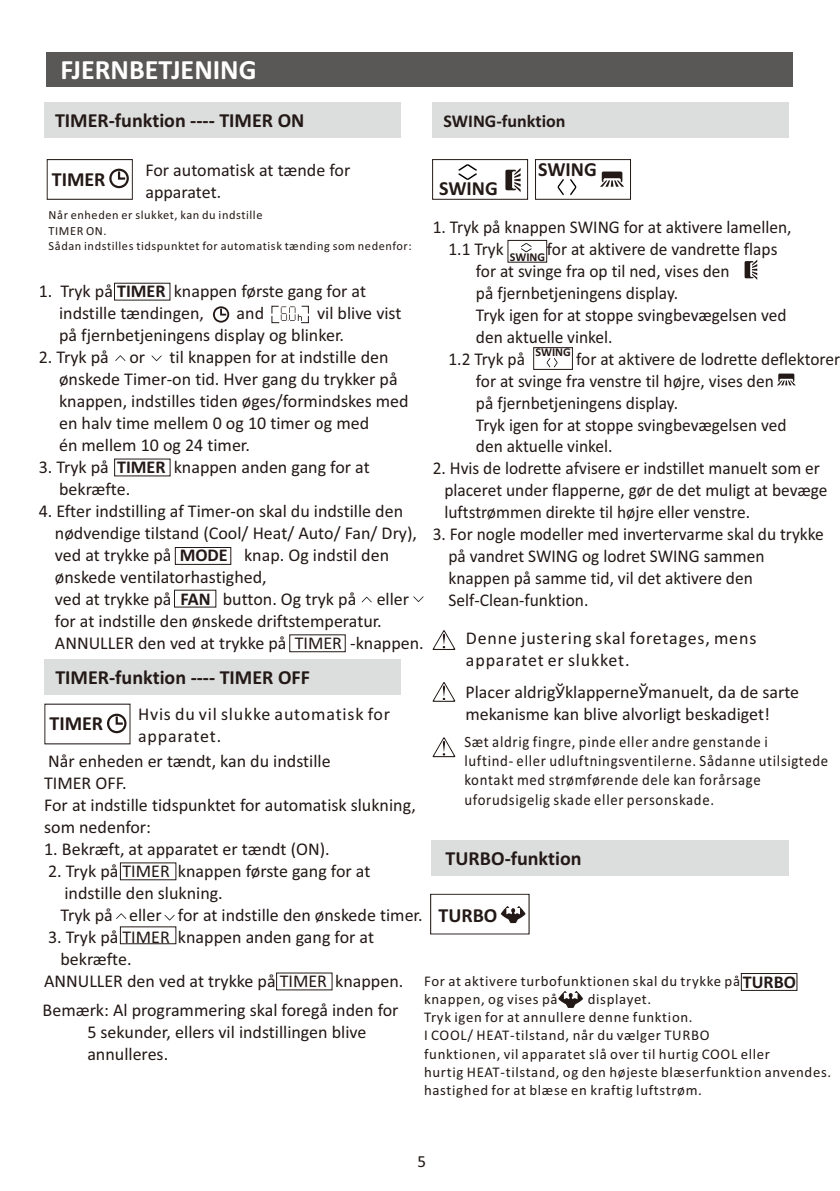
<style>
.page{position:relative;width:840px;height:1191px;background:#fff}
.page>*{position:absolute;margin:0;border:0;box-sizing:border-box;transform-origin:0 0}
.t1{font:700 28px "Calibri";color:#fff}
.t2{font:700 20px "Calibri";color:#231916}
.t3{font:18px/22px "Calibri";color:#231916}
.t4{font:18px/22px "Calibri";letter-spacing:.045em;color:#231916}
.t5{font:700 18px "Calibri";color:#231916}
.t6{font:17px "Calibri";color:#231916}
.t7{font:15.8px/19.4px "Calibri";letter-spacing:.045em;color:#231916;scale:.93 1}
.t8{font:14.8px/18px "Calibri";letter-spacing:.045em;color:#231916}
.t9{font:12.4px/15.2px "Calibri";letter-spacing:.045em;color:#231916}
.t10{font:700 12px "Calibri";color:#231916}
.s1{font-family:"Sim Sun"}
.s2{font-weight:700}
.s3{font-weight:700;font-size:18px}
</style>
<div class="page">
<div style="left:46px;top:52px;width:746px;height:35px;background:#595857"></div>
<div style="left:44px;top:659px;width:356px;height:36px;background:#dcdddd"></div>
<div style="left:47px;top:159px;width:86px;height:41px;border:1px solid #231916"></div>
<svg style="left:116px;top:913px;width:10px;height:6px"></svg>
<svg style="left:164px;top:914px;width:11px;height:6px"></svg>
<svg style="left:109px;top:169px;width:20px;height:19px"></svg>
<svg style="left:107px;top:713px;width:19px;height:20px"></svg>
<svg style="left:432px;top:630px;width:23px;height:20px"></svg>
<svg style="left:432px;top:682px;width:23px;height:20px"></svg>
<svg style="left:432px;top:737px;width:23px;height:20px"></svg>
<div style="left:432px;top:159px;width:95px;height:41px;border:1px solid #231916"></div>
<svg style="left:458px;top:164px;width:18px;height:16px"></svg>
<svg style="left:570px;top:179px;width:6px;height:16px"></svg>
<svg style="left:557px;top:179px;width:6px;height:16px"></svg>
<div style="left:534px;top:159px;width:96px;height:41px;border:1px solid #231916"></div>
<svg style="left:505px;top:168px;width:15px;height:24px"></svg>
<svg style="left:600px;top:171px;width:24px;height:16px"></svg>
<svg style="left:744px;top:261px;width:12px;height:18px"></svg>
<svg style="left:777px;top:373px;width:18px;height:12px"></svg>
<svg style="left:521px;top:243px;width:10px;height:9px"></svg>
<div style="left:507px;top:240px;width:40px;height:23px;border:1px solid #231916"></div>
<svg style="left:546px;top:358px;width:11px;height:9px"></svg>
<div style="left:533px;top:347px;width:39px;height:23px;border:1px solid #231916"></div>
<div style="left:431px;top:839px;width:357px;height:36px;background:#dcdddd"></div>
<svg style="left:558px;top:991px;width:25px;height:17px"></svg>
<div style="left:430px;top:894px;width:99px;height:40px;border:1px solid #231916"></div>
<svg style="left:500px;top:906px;width:25px;height:17px"></svg>
<div style="left:740px;top:973px;width:57px;height:18px;border:1px solid #231916"></div>
<div style="left:44px;top:102px;width:356px;height:36px;background:#dcdddd"></div>
<div style="left:432px;top:102px;width:356px;height:36px;background:#dcdddd"></div>
<svg style="left:213px;top:306px;width:16px;height:17px"></svg>
<svg style="left:115px;top:355px;width:10px;height:6px"></svg>
<svg style="left:151px;top:355px;width:11px;height:6px"></svg>
<svg style="left:271px;top:305px;width:38px;height:19px"></svg>
<div style="left:289px;top:634px;width:56px;height:18px;border:1px solid #231916"></div>
<svg style="left:361px;top:597px;width:10px;height:5px"></svg>
<svg style="left:413px;top:596px;width:10px;height:6px"></svg>
<div style="left:175px;top:547px;width:56px;height:18px;border:1px solid #231916"></div>
<h1 class="t1" style="left:60px;top:58px;width:197px">FJERNBETJENING</h1>
<p class="t2" style="left:55px;top:112px;width:251px">TIMER-funktion ---- TIMER ON</p>
<p class="t5" style="left:443px;top:113px;width:124px">SWING-funktion</p>
<p class="t2" style="left:52px;top:171px;width:55px">TIMER</p>
<p class="t3" style="left:145px;top:161px;width:206px">For automatisk at tænde for apparatet<span class="s1">.</span></p>
<p class="t2" style="left:439px;top:180px;width:60px">SWING</p>
<p class="t2" style="left:538px;top:161px;width:60px">SWING</p>
<p class="t9" style="left:49px;top:209px;width:364px">Når enheden er slukket, kan du indstille<br>TIMER ON.<br>Sådan indstilles tidspunktet for automatisk tænding som nedenfor:</p>
<p class="t3" style="left:448px;top:217px;width:344px;text-indent:-16px">1. Tryk på knappen SWING for at aktivere lamellen,<br>1.1 Tryk</p>
<p class="t3" style="left:546px;top:239px;width:232px">for at aktivere de vandrette flaps</p>
<p class="t3" style="left:475px;top:261px;width:255px">for at svinge fra op til ned, vises den</p>
<p class="t3" style="left:475px;top:283px;width:203px">på fjernbetjeningens display.</p>
<p class="t3" style="left:475px;top:305px;width:312px">Tryk igen for at stoppe svingbevægelsen ved</p>
<p class="t3" style="left:475px;top:327px;width:138px">den aktuelle vinkel.</p>
<p class="t3" style="left:448px;top:349px;width:78px">1.2 Tryk på</p>
<p class="t10" style="left:509px;top:252px;width:37px">SWING</p>
<p class="t3" style="left:59px;top:282px;width:308px;text-indent:-20px">1. Tryk på <span class="s2">TIMER</span> knappen første gang for at indstille tændingen,</p>
<p class="t3" style="left:59px;top:303px;width:344px;text-indent:258px">vil blive vist på fjernbetjeningens display og blinker.</p>
<p class="t3" style="left:39px;top:347px;width:108px">2. Tryk på or</p>
<p class="t3" style="left:236px;top:303px;width:29px">and</p>
<p class="t10" style="left:535px;top:347px;width:37px">SWING</p>
<p class="t3" style="left:59px;top:347px;width:351px;text-indent:110px">til knappen for at indstille den ønskede Timer-on tid. Hver gang du trykker på knappen, indstilles tiden øges/formindskes med en halv time mellem 0 og 10 timer og med<br>én mellem 10 og 24 timer.</p>
<p class="t3" style="left:59px;top:457px;width:312px;text-indent:-20px">3. Tryk på <span class="s2">TIMER</span> knappen anden gang for at bekræfte.</p>
<p class="t3" style="left:55px;top:501px;width:370px;text-indent:-16px">4. Efter indstilling af Timer-on skal du indstille den nødvendige tilstand (Cool/ Heat/ Auto/ Fan/ Dry), ved at trykke på <span class="s2">MODE</span> knap. Og indstil den ønskede ventilatorhastighed,<br>ved at trykke på <span class="s2">FAN</span> button. Og tryk på eller for at indstille den ønskede driftstemperatur.<br>ANNULLER den ved at trykke på TIMER -knappen.</p>
<p class="t3" style="left:475px;top:349px;width:365px;text-indent:100px">for at aktivere de lodrette deflektorer for at svinge fra venstre til højre, vises den<br>på fjernbetjeningens display.<br>Tryk igen for at stoppe svingbevægelsen ved<br>den aktuelle vinkel.</p>
<p class="t3" style="left:444px;top:459px;width:384px;text-indent:-12px">2. Hvis de lodrette afvisere er indstillet manuelt som er placeret under flapperne, gør de det muligt at bevæge luftstrømmen direkte til højre eller venstre.</p>
<p class="t3" style="left:448px;top:525px;width:377px;text-indent:-16px">3. For nogle modeller med invertervarme skal du trykke på vandret SWING og lodret SWING sammen knappen på samme tid, vil det aktivere den Self-Clean-funktion.</p>
<p class="t4" style="left:465px;top:628px;width:292px">Denne justering skal foretages, mens apparatet er slukket.</p>
<p class="t2" style="left:55px;top:668px;width:256px">TIMER-funktion ---- TIMER OFF</p>
<p class="t3" style="left:465px;top:683px;width:335px">Placer aldrigЎklapperneЎmanuelt, da de sarte mekanisme kan blive alvorligt beskadiget!</p>
<p class="t4" style="left:138px;top:704px;width:253px">Hvis du vil slukke automatisk for apparatet.</p>
<p class="t2" style="left:49px;top:715px;width:55px">TIMER</p>
<p class="t7" style="left:464px;top:733px;width:392px">Sæt aldrig fingre, pinde eller andre genstande i<br>luftind- eller udluftningsventilerne. Sådanne utilsigtede kontakt med strømførende dele kan forårsage uforudsigelig skade eller personskade.</p>
<p class="t3" style="left:44px;top:752px;width:373px">Når enheden er tændt, kan du indstille<br>TIMER OFF.<br>For at indstille tidspunktet for automatisk slukning, som nedenfor:</p>
<p class="t3" style="left:44px;top:840px;width:287px">1. Bekræft, at apparatet er tændt (ON).</p>
<p class="t3" style="left:60px;top:861px;width:363px;text-indent:-12px">2. Tryk på TIMER knappen første gang for at indstille den slukning.<br>Tryk på eller for at indstille den ønskede timer.</p>
<p class="t3" style="left:48px;top:927px;width:327px">3. Tryk på TIMER knappen anden gang for at</p>
<p class="t3" style="left:60px;top:949px;width:73px">bekræfte.</p>
<p class="t3" style="left:44px;top:971px;width:360px">ANNULLER den ved at trykke på TIMER knappen.</p>
<p class="t3" style="left:87px;top:1000px;width:312px;text-indent:-45px">Bemærk: Al programmering skal foregå inden for<br>5 sekunder, ellers vil indstillingen blive annulleres.</p>
<p class="t2" style="left:445px;top:849px;width:137px">TURBO-funktion</p>
<p class="t2" style="left:438px;top:906px;width:60px">TURBO</p>
<p class="t8" style="left:424px;top:973px;width:373px">For at aktivere turbofunktionen skal du trykke på <span class="s3">TURBO </span>knappen, og vises på</p>
<p class="t8" style="left:424px;top:991px;width:408px;text-indent:164px">displayet.<br>Tryk igen for at annullere denne funktion.<br>I COOL/ HEAT-tilstand, når du vælger TURBO<br>funktionen, vil apparatet slå over til hurtig COOL eller<br>hurtig HEAT-tilstand, og den højeste blæserfunktion anvendes. hastighed for at blæse en kraftig luftstrøm.</p>
<p class="t6" style="left:417px;top:1154px;width:10px">5</p>
</div>
